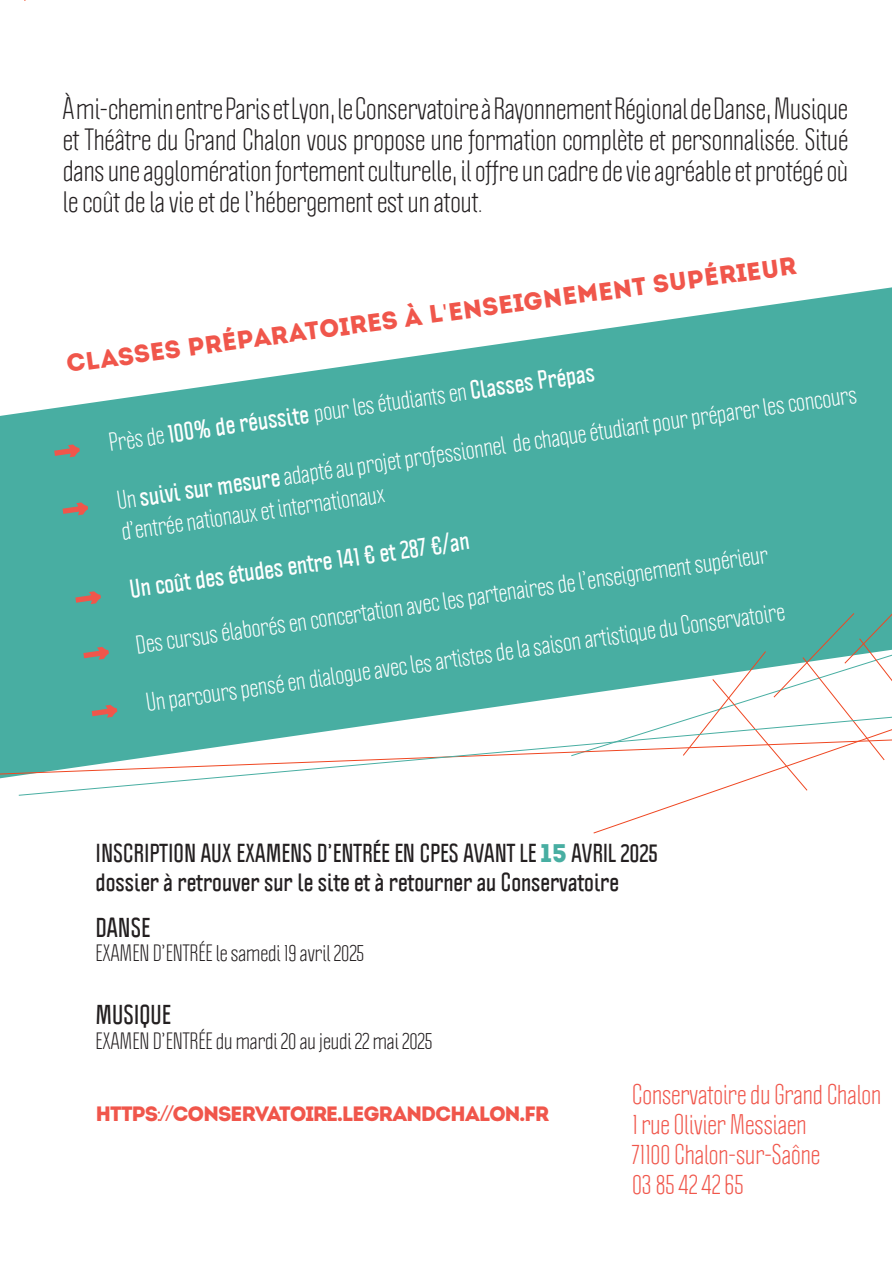
<style>
.page{position:relative;width:893px;height:1263px;background:#fff}
.page>*{position:absolute;margin:0;border:0;box-sizing:border-box;transform-origin:0 0}
.t1{font:27px/31.2px "Politica";color:#231f20;text-align:justify}
.t2{font:24.9px "Politica";color:#f0564b}
.t3{font:24.9px "Intro";color:#f0564b}
.t4{font:700 24px "Politica";color:#231f20}
.t5{font:22.8px/32.2px "Politica";color:#fff}
.t6{font:700 22.8px/29.1px "Politica";color:#231f20}
.t7{font:700 22.8px "Politica";color:#fff}
.t8{font:20.85px "Politica";color:#231f20}
.t9{font:20.85px "Intro";letter-spacing:-.06em;color:#f0564b}
.s1{font-family:"Ebrima"}
.s2{font-family:"Arial";color:#231f20}
.s3{font-weight:400}
.s4{font-family:"Arial";font-weight:700;color:#f0564b}
.s5{font-weight:700}
.s6{font-family:"Arial";color:#f0564b}
.s7{font-family:"Intro";font-weight:400;font-size:25.5px;color:#48aea2}
.s8{font-family:"Tuffy"}
</style>
<div class="page">
<svg style="left:0;top:333px;width:570px;height:376px;background:#60b8ae"></svg>
<svg style="left:570px;top:287px;width:322px;height:360px;background:#55b3a8"></svg>
<div style="left:682px;top:586px;width:210px;height:61px;background:#48aea2"></div>
<svg style="left:0;top:709px;width:18px;height:70px"></svg>
<svg style="left:18px;top:647px;width:874px;height:149px"></svg>
<p class="t1" style="left:63px;top:93px;width:787px">À mi-chemin entre Paris et Lyon, le Conservatoire à Rayonnement Régional de Danse, Musique et Théâtre du Grand Chalon vous propose une formation complète et personnalisée. Situé dans une agglomération fortement culturelle, il offre un cadre de vie agréable et protégé où le coût de la vie et de l’hébergement est un atout.</p>
<p class="t3" style="left:65px;top:351px;width:738px;rotate:-8deg">classes préparatoires à L<span class="s1">'</span>enseignement supérieur</p>
<p class="t7" style="left:53px;top:434px;width:546px;rotate:-8deg"><span class="s2">→</span> <span class="s3">Près de</span> 100% de réussite <span class="s3">pour les étudiants en</span> Classes Prépas</p>
<p class="t5" style="left:115px;top:483px;width:748px;text-indent:-54px;rotate:-8deg"><span class="s4">→</span> Un <span class="s5">suivi sur mesure</span> adapté au projet professionnel de chaque étudiant pour préparer les concours d’entrée nationaux et internationaux</p>
<p class="t7" style="left:74px;top:581px;width:398px;rotate:-8deg"><span class="s6">→</span> Un coût des études entre 141 € et 287 €/an</p>
<p class="t5" style="left:82px;top:635px;width:692px;rotate:-8deg"><span class="s4">→</span> Des cursus élaborés en concertation avec les partenaires de l’enseignement supérieur</p>
<p class="t5" style="left:90px;top:693px;width:700px;rotate:-8deg"><span class="s4">→</span> Un parcours pensé en dialogue avec les artistes de la saison artistique du Conservatoire</p>
<p class="t6" style="left:96px;top:838px;width:564px">INSCRIPTION AUX EXAMENS D’ENTRÉE EN CPES AVANT LE <span class="s7">15</span> AVRIL 2025 dossier à retrouver sur le site et à retourner au Conservatoire</p>
<p class="t4" style="left:96px;top:911px;width:56px">DANSE</p>
<p class="t8" style="left:96px;top:940px;width:270px">EXAMEN D’ENTRÉE le samedi 19 avril 2025</p>
<p class="t4" style="left:96px;top:998px;width:77px">MUSIQUE</p>
<p class="t8" style="left:96px;top:1027px;width:338px">EXAMEN D’ENTRÉE du mardi 20 au jeudi 22 mai 2025</p>
<p class="t9" style="left:96px;top:1102px;width:455px">HTTPS<span class="s8">://</span>CONSERVATOIRE.LEGRANDCHALON.FR</p>
<p class="t2" style="left:632px;top:1079px;width:251px">Conservatoire du Grand Chalon</p>
<p class="t2" style="left:632px;top:1108px;width:176px">1 rue Olivier Messiaen</p>
<p class="t2" style="left:632px;top:1138px;width:189px">71100 Chalon-sur-Saône</p>
<p class="t2" style="left:632px;top:1168px;width:113px">03 85 42 42 65</p>
</div>
